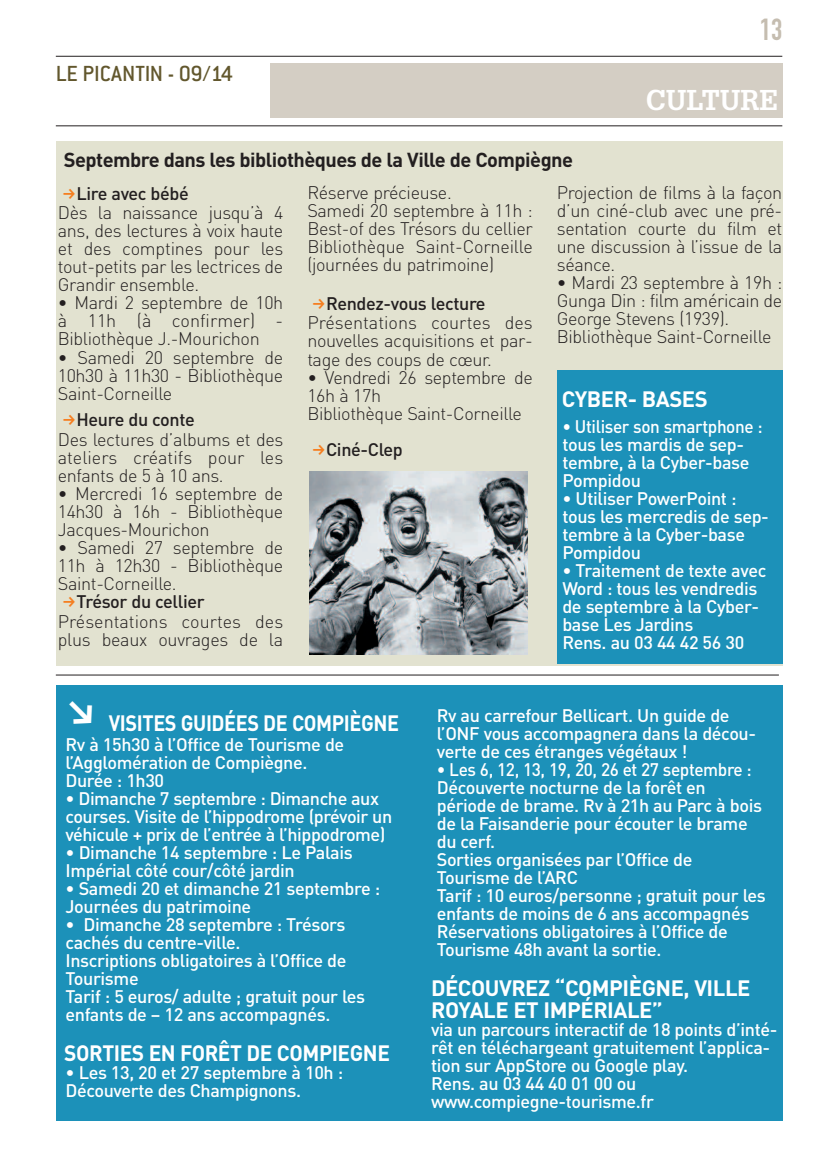
<style>
.page{position:relative;width:835px;height:1161px;background:#fff}
.page>*{position:absolute;margin:0;border:0;box-sizing:border-box;transform-origin:0 0}
.t1{font:45.8px "FF Dingbats Arrows One";color:#fff}
.t2{font:30px "DIN Engschrift";color:#c5bdb0}
.t3{font:700 28px "Glypha";color:#fff}
.t4{font:500 24px "Conduit ITC";letter-spacing:-.01em;color:#62572d}
.t5{font:700 22px/22px "DIN";letter-spacing:-.02em;color:#fff}
.t6{font:700 22px "DIN";letter-spacing:-.02em;color:#fff;scale:.9 1}
.t7{font:700 22px "DIN";letter-spacing:-.02em;color:#fff;scale:.95 1}
.t8{font:700 20px "DIN";letter-spacing:-.025em;color:#231f20}
.t9{font:300 18px/18px "DIN";letter-spacing:-.02em;color:#231f20}
.t10{font:500 18px/18px "DIN";letter-spacing:-.02em;color:#fff}
.t11{font:500 18px/18px "DIN";letter-spacing:-.02em;color:#fff;scale:.95 1}
.t12{font:500 18px "DIN";letter-spacing:-.02em;color:#231f20}
.t13{font:300 18px "DIN";color:#231f20}
.s1{font-weight:500}
</style>
<div class="page">
<hr style="left:56px;top:56px;width:725px;height:1px;background:#231f20">
<hr style="left:56px;top:125px;width:725px;height:1px;background:#231f20">
<div style="left:269px;top:63px;width:512px;height:55px;background:#d4cec4"></div>
<div style="left:56px;top:141px;width:725px;height:524px;background:#e2e2d0"></div>
<div style="left:556px;top:371px;width:225px;height:293px;background:#1c91b9"></div>
<img style="left:309px;top:471px;width:218px;height:183px">
<hr style="left:56px;top:674px;width:722px;height:1px;background:#231f20">
<div style="left:56px;top:685px;width:725px;height:435px;background:#1c91b9"></div>
<p class="t4" style="left:56px;top:66px;width:178px">LE PICANTIN - 09/14</p>
<p class="t8" style="left:64px;top:148px;width:510px">Septembre dans les bibliothèques de la Ville de Compiègne</p>
<p class="t2" style="left:759px;top:19px;width:24px">13</p>
<p class="t3" style="left:645px;top:84px;width:134px">CULTURE</p>
<p class="t9" style="left:58px;top:184px;width:227px;text-indent:19px"><span class="s1">Lire avec bébé<br></span>Dès la naissance jusqu’à 4 ans, des lectures à voix haute et des comptines pour les tout-petits par les lectrices de<br>Grandir ensemble.</p>
<p class="t9" style="left:58px;top:294px;width:227px;text-align:justify">• Mardi 2 septembre de 10h à 11h (à confirmer) - Bibliothèque J.-Mourichon</p>
<p class="t9" style="left:58px;top:348px;width:227px;text-align:justify">• Samedi 20 septembre de 10h30 à 11h30 - Bibliothèque Saint-Corneille</p>
<p class="t9" style="left:58px;top:410px;width:227px;line-height:18.6px;text-indent:19px"><span class="s1">Heure du conte<br></span>Des lectures d’albums et des ateliers créatifs pour les enfants de 5 à 10 ans.</p>
<p class="t9" style="left:58px;top:484px;width:227px;text-align:justify">• Mercredi 16 septembre de 14h30 à 16h - Bibliothèque Jacques-Mourichon</p>
<p class="t9" style="left:58px;top:538px;width:227px">• Samedi 27 septembre de</p>
<p class="t9" style="left:58px;top:556px;width:227px">11h à 12h30 - Bibliothèque</p>
<p class="t9" style="left:58px;top:574px;width:120px">Saint-Corneille.</p>
<p class="t12" style="left:76px;top:591px;width:130px">Trésor du cellier</p>
<p class="t13" style="left:58px;top:611px;width:227px">Présentations courtes des</p>
<p class="t9" style="left:58px;top:630px;width:227px">plus beaux ouvrages de la</p>
<p class="t9" style="left:307px;top:184px;width:227px">Réserve précieuse.<br>Samedi 20 septembre à 11h :<br>Best-of des Trésors du cellier<br>Bibliothèque Saint-Corneille (journées du patrimoine)</p>
<p class="t9" style="left:307px;top:294px;width:227px;line-height:18.6px;text-indent:19px"><span class="s1">Rendez-vous lecture<br></span>Présentations courtes des nouvelles acquisitions et par&shy;tage des coups de cœur.</p>
<p class="t9" style="left:307px;top:368px;width:227px">• Vendredi 26 septembre de<br>16h à 17h<br>Bibliothèque Saint-Corneille</p>
<p class="t12" style="left:326px;top:439px;width:78px">Ciné-Clep</p>
<p class="t9" style="left:556px;top:184px;width:227px;text-align:justify">Projection de films à la façon d’un ciné-club avec une pré&shy;sentation courte du film et une discussion à l’issue de la séance.</p>
<p class="t9" style="left:556px;top:274px;width:227px">• Mardi 23 septembre à 19h :<br>Gunga Din : film américain de<br>George Stevens (1939).<br>Bibliothèque Saint-Corneille</p>
<p class="t5" style="left:561px;top:388px;width:147px">CYBER- BASES</p>
<p class="t11" style="left:562px;top:418px;width:212px">• Utiliser son smartphone : tous les mardis de sep&shy;tembre, à la Cyber-base<br>Pompidou</p>
<p class="t10" style="left:562px;top:490px;width:208px">• Utiliser PowerPoint : tous les mercredis de sep&shy;tembre à la Cyber-base<br>Pompidou</p>
<p class="t10" style="left:562px;top:562px;width:205px">• Traitement de texte avec<br>Word : tous les vendredis de septembre à la Cyber&shy;base Les Jardins<br>Rens. au 03 44 42 56 30</p>
<p class="t1" style="left:65px;top:685px;width:32px">●</p>
<p class="t6" style="left:109px;top:710px;width:324px">VISITES GUIDÉES DE COMPIÈGNE</p>
<p class="t10" style="left:65px;top:736px;width:280px">Rv à 15h30 à l’Office de Tourisme de l’Agglomération de Compiègne.<br>Durée : 1h30</p>
<p class="t10" style="left:65px;top:790px;width:328px">• Dimanche 7 septembre : Dimanche aux courses. Visite de l’hippodrome (prévoir un véhicule + prix de l’entrée à l’hippodrome)</p>
<p class="t10" style="left:65px;top:844px;width:288px">• Dimanche 14 septembre : Le Palais<br>Impérial côté cour/côté jardin</p>
<p class="t10" style="left:65px;top:880px;width:316px">• Samedi 20 et dimanche 21 septembre :<br>Journées du patrimoine</p>
<p class="t10" style="left:65px;top:916px;width:301px">• Dimanche 28 septembre : Trésors cachés du centre-ville.<br>Inscriptions obligatoires à l’Office de<br>Tourisme<br>Tarif : 5 euros/ adulte ; gratuit pour les enfants de – 12 ans accompagnés.</p>
<p class="t7" style="left:64px;top:1040px;width:344px">SORTIES EN FORÊT DE COMPIEGNE</p>
<p class="t10" style="left:65px;top:1064px;width:279px">• Les 13, 20 et 27 septembre à 10h :<br>Découverte des Champignons.</p>
<p class="t10" style="left:436px;top:706px;width:321px">Rv au carrefour Bellicart. Un guide de l’ONF vous accompagnera dans la décou&shy;verte de ces étranges végétaux !</p>
<p class="t11" style="left:436px;top:760px;width:347px">• Les 6, 12, 13, 19, 20, 26 et 27 septembre :<br>Découverte nocturne de la forêt en période de brame. Rv à 21h au Parc à bois de la Faisanderie pour écouter le brame du cerf.<br>Sorties organisées par l’Office de Tourisme de l’ARC<br>Tarif : 10 euros/personne ; gratuit pour les enfants de moins de 6 ans accompagnés Réservations obligatoires à l’Office de Tourisme 48h avant la sortie.</p>
<p class="t5" style="left:431px;top:976px;width:321px">DÉCOUVREZ “COMPIÈGNE, VILLE<br>ROYALE ET IMPÉRIALE”</p>
<p class="t10" style="left:431px;top:1020px;width:347px">via un parcours interactif de 18 points d’inté&shy;rêt en téléchargeant gratuitement l’applica&shy;tion sur AppStore ou Google play.<br>Rens. au 03 44 40 01 00 ou www.compiegne-tourisme.fr</p>
</div>
